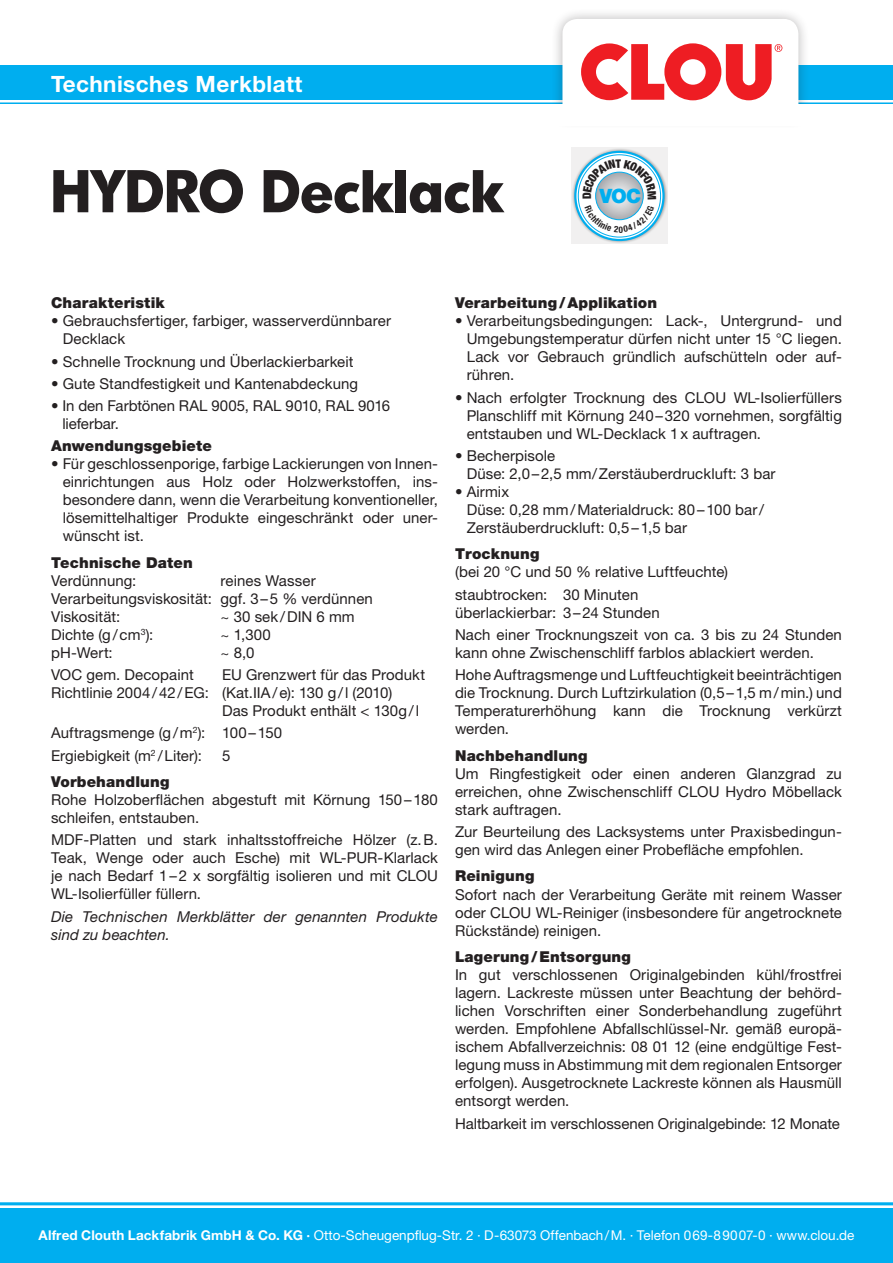
<style>
.page{position:relative;width:893px;height:1263px;background:#fff}
.page>*{position:absolute;margin:0;border:0;box-sizing:border-box;transform-origin:0 0}
.t1{font:700 58.5px "Montreal";color:#231f20}
.t2{font:700 22.5px "Helvetica Neue LT Std";letter-spacing:.02em;color:#fff}
.t3{font:900 19.8px "Helvetica Neue LT Std";color:#00aeef}
.Regular_10{font:15px/18px "Helvetica Neue LT Std";letter-spacing:.005em;color:#231f20;text-align:justify}
.Regular_10__2{font:15px/18px "Helvetica Neue LT Std";letter-spacing:.005em;color:#231f20;text-align:justify}
.Regular_10__1{font:15px/18px "Helvetica Neue LT Std";letter-spacing:.005em;color:#231f20}
.Fett_10pt__2{font:900 15px "Helvetica Neue LT Std";letter-spacing:.01em;color:#231f20}
.Regular_10__2-2{font:italic 15px/18px "Helvetica Neue LT Std";letter-spacing:.01em;color:#231f20}
.Regular_10-2{font:900 15px "Helvetica Neue LT Std";letter-spacing:.01em;color:#231f20}
.t4{font:13.5px "Helvetica Neue LT Std";color:#fff}
.s1{font-weight:700}
</style>
<div class="page">
<svg style="left:571px;top:148px;width:97px;height:96px;fill:#f1f0f0"></svg>
<svg style="left:575px;top:152px;width:88px;height:88px"></svg>
<div style="left:574px;top:151px;width:91px;height:90px;border:2px solid #00aeef;border-radius:50%"></div>
<div style="left:578px;top:154px;width:83px;height:83px;border:1px solid #00aeef;border-radius:50%"></div>
<svg style="left:596px;top:172px;width:47px;height:48px"></svg>
<div style="left:0;top:66px;width:893px;height:34px;background:#00aeef"></div>
<hr style="left:0;top:102px;width:893px;height:3px;background:#00aeef">
<div style="left:551px;top:7px;width:259px;height:122px;background:#231f20;opacity:.33"></div>
<div style="left:0;top:105px;width:893px;height:21px;background:#fff"></div>
<svg style="left:562px;top:19px;width:236px;height:86px"></svg>
<div style="left:0;top:1208px;width:893px;height:55px;background:#00aeef"></div>
<hr style="left:0;top:1202px;width:893px;height:3px;background:#00aeef">
<svg style="left:585px;top:205px;width:69px;height:28px"></svg>
<svg style="left:583px;top:159px;width:73px;height:40px"></svg>
<p class="t2" style="left:51px;top:70px;width:253px">Technisches Merkblatt</p>
<p class="t1" style="left:51px;top:152px;width:453px">HYDRO Decklack</p>
<p class="t3" style="left:599px;top:184px;width:43px">VOC</p>
<p class="Fett_10pt__2" style="left:51px;top:294px;width:115px">Charakteristik</p>
<p class="Regular_10" style="left:63px;top:312px;width:330px;text-indent:-12px">• Gebrauchsfertiger, farbiger, wasserverdünnbarer<br>Decklack</p>
<p class="Regular_10" style="left:51px;top:352px;width:304px">• Schnelle Trocknung und Überlackierbarkeit</p>
<p class="Regular_10" style="left:51px;top:374px;width:309px">• Gute Standfestigkeit und Kantenabdeckung</p>
<p class="Regular_10" style="left:62px;top:397px;width:329px;text-indent:-11px">• In den Farbtönen RAL 9005, RAL 9010, RAL 9016 lieferbar.</p>
<p class="Regular_10-2" style="left:51px;top:437px;width:162px">Anwendungsgebiete</p>
<p class="Regular_10" style="left:63px;top:455px;width:377px;text-indent:-12px">• Für geschlossenporige, farbige Lackierungen von Innen&shy;einrichtungen aus Holz oder Holzwerkstoffen, ins&shy;besondere dann, wenn die Verarbeitung konventioneller, lösemittelhaltiger Produkte eingeschränkt oder uner&shy;wünscht ist.</p>
<p class="Fett_10pt__2" style="left:51px;top:554px;width:143px">Technische Daten</p>
<p class="Regular_10" style="left:51px;top:571px;width:87px">Verdünnung:</p>
<p class="Regular_10" style="left:221px;top:571px;width:97px">reines Wasser</p>
<p class="Regular_10" style="left:51px;top:589px;width:323px">Verarbeitungsviskosität: ggf. 3–5 % verdünnen</p>
<p class="Regular_10" style="left:51px;top:607px;width:71px">Viskosität:</p>
<p class="Regular_10" style="left:221px;top:607px;width:136px">~ 30 sek/DIN 6 mm</p>
<p class="Regular_10" style="left:51px;top:625px;width:104px">Dichte (g/cm<sup>3</sup>):</p>
<p class="Regular_10" style="left:221px;top:625px;width:52px">~ 1,300</p>
<p class="Regular_10" style="left:51px;top:643px;width:63px">pH-Wert:</p>
<p class="Regular_10" style="left:221px;top:643px;width:35px">~ 8,0</p>
<p class="Regular_10__1" style="left:51px;top:666px;width:144px">VOC gem. Decopaint</p>
<p class="Regular_10__1" style="left:222px;top:666px;width:205px">EU Grenzwert für das Produkt</p>
<p class="Regular_10__1" style="left:51px;top:684px;width:343px">Richtlinie 2004/42/EG: (Kat.IIA/e): 130 g/l (2010)</p>
<p class="Regular_10__1" style="left:222px;top:702px;width:199px">Das Produkt enthält &lt; 130g/l</p>
<p class="Regular_10__1" style="left:51px;top:724px;width:233px">Auftragsmenge (g/m<sup>2</sup>): 100–150</p>
<p class="Regular_10__1" style="left:51px;top:746px;width:152px">Ergiebigkeit (m<sup>2</sup> /Liter):</p>
<p class="Regular_10__1" style="left:222px;top:746px;width:10px">5</p>
<p class="Fett_10pt__2" style="left:51px;top:773px;width:120px">Vorbehandlung</p>
<p class="Regular_10__2" style="left:51px;top:791px;width:388px">Rohe Holzoberflächen abgestuft mit Körnung 150–180 schleifen, entstauben.</p>
<p class="Regular_10__2" style="left:51px;top:831px;width:388px">MDF-Platten und stark inhaltsstoffreiche Hölzer (z.B.<br>Teak, Wenge oder auch Esche) mit WL-PUR-Klarlack je nach Bedarf 1–2 x sorgfältig isolieren und mit CLOU WL-Isolierfüller füllern.</p>
<p class="Regular_10__2-2" style="left:51px;top:907px;width:388px">Die Technischen Merkblätter der genannten Produkte sind zu beachten.</p>
<p class="Fett_10pt__2" style="left:455px;top:294px;width:204px">Verarbeitung/Applikation</p>
<p class="Regular_10" style="left:467px;top:312px;width:377px;text-indent:-12px">• Verarbeitungsbedingungen: Lack-, Untergrund- und Umgebungstemperatur dürfen nicht unter 15 °C liegen.<br>Lack vor Gebrauch gründlich aufschütteln oder auf&shy;rühren.</p>
<p class="Regular_10__2" style="left:467px;top:388px;width:377px;text-indent:-12px">• Nach erfolgter Trocknung des CLOU WL-Isolierfüllers Planschliff mit Körnung 240–320 vornehmen, sorgfältig entstauben und WL-Decklack 1x auftragen.</p>
<p class="Regular_10__1" style="left:467px;top:446px;width:310px;text-indent:-12px">• Becherpisole<br>Düse: 2,0–2,5 mm/Zerstäuberdruckluft: 3 bar</p>
<p class="Regular_10" style="left:467px;top:482px;width:299px;text-align:left;text-indent:-12px">• Airmix<br>Düse: 0,28 mm/Materialdruck: 80–100 bar/<br>Zerstäuberdruckluft: 0,5–1,5 bar</p>
<p class="Fett_10pt__2" style="left:455px;top:545px;width:86px">Trocknung</p>
<p class="Regular_10" style="left:455px;top:563px;width:275px">(bei 20 °C und 50 % relative Luftfeuchte)</p>
<p class="Regular_10" style="left:455px;top:585px;width:185px">staubtrocken: 30 Minuten</p>
<p class="Regular_10" style="left:455px;top:603px;width:206px">überlackierbar: 3–24 Stunden</p>
<p class="Regular_10__2" style="left:455px;top:625px;width:388px">Nach einer Trocknungszeit von ca. 3 bis zu 24 Stunden kann ohne Zwischenschliff farblos ablackiert werden.</p>
<p class="Regular_10__2" style="left:455px;top:666px;width:388px">Hohe Auftragsmenge und Luftfeuchtigkeit beeinträchtigen die Trocknung. Durch Luftzirkulation (0,5–1,5 m/min.) und Temperaturerhöhung kann die Trocknung verkürzt werden.</p>
<p class="Fett_10pt__2" style="left:455px;top:746px;width:134px">Nachbehandlung</p>
<p class="Regular_10" style="left:455px;top:764px;width:388px">Um Ringfestigkeit oder einen anderen Glanzgrad zu erreichen, ohne Zwischenschliff CLOU Hydro Möbellack stark auftragen.</p>
<p class="Regular_10" style="left:455px;top:822px;width:387px">Zur Beurteilung des Lacksystems unter Praxisbedingun&shy;gen wird das Anlegen einer Probefläche empfohlen.</p>
<p class="Fett_10pt__2" style="left:455px;top:867px;width:81px">Reinigung</p>
<p class="Regular_10" style="left:455px;top:885px;width:388px">Sofort nach der Verarbeitung Geräte mit reinem Wasser oder CLOU WL-Reiniger (insbesondere für angetrocknete Rückstände) reinigen.</p>
<p class="Fett_10pt__2" style="left:455px;top:948px;width:177px">Lagerung/Entsorgung</p>
<p class="Regular_10" style="left:455px;top:966px;width:388px">In gut verschlossenen Originalgebinden kühl/frostfrei lagern. Lackreste müssen unter Beachtung der behörd&shy;lichen Vorschriften einer Sonderbehandlung zugeführt werden. Empfohlene Abfallschlüssel-Nr. gemäß europä&shy;ischem Abfallverzeichnis: 08 01 12 (eine endgültige Fest&shy;legung muss in Abstimmung mit dem regionalen Entsorger erfolgen). Ausgetrocknete Lackreste können als Hausmüll entsorgt werden.</p>
<p class="Regular_10" style="left:455px;top:1114px;width:386px">Haltbarkeit im verschlossenen Originalgebinde: 12 Monate</p>
<p class="t4" style="left:39px;top:1227px;width:817px"><span class="s1">Alfred Clouth Lackfabrik GmbH &amp; Co. KG ·</span> Otto-Scheugenpflug-Str. 2 · D-63073 Offenbach/M. · Telefon 069-89007-0 · www.clou.de</p>
</div>
